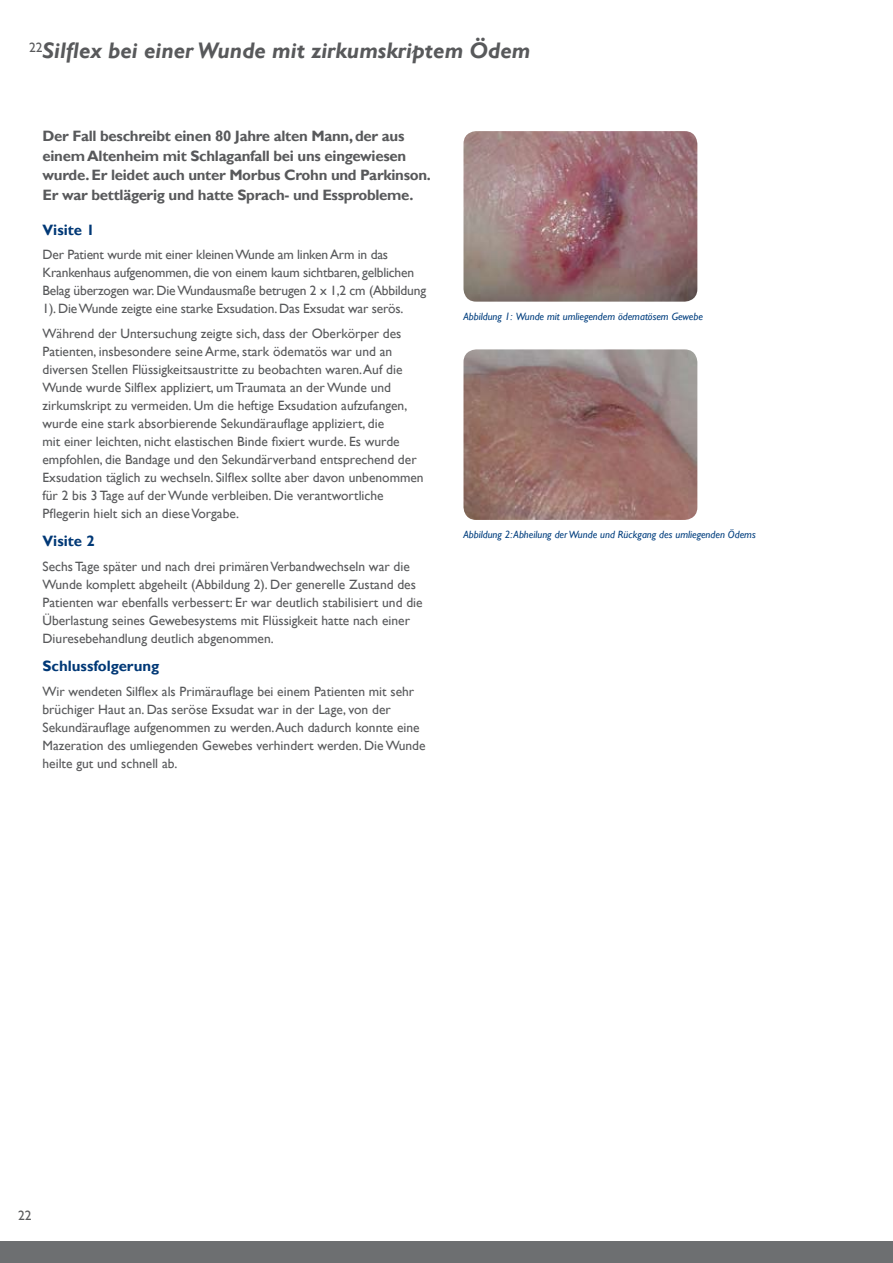
<style>
.page{position:relative;width:893px;height:1263px;background:#fff}
.page>*{position:absolute;margin:0;border:0;box-sizing:border-box;transform-origin:0 0}
.t1{font:italic 700 22.5px "Gill Sans";color:#58595b}
.t2{font:700 15px/19.5px "Gill Sans";letter-spacing:-.02em;color:#58595b}
.t3{font:700 15px "Gill Sans";color:#003876}
.t4{font:13.5px/18px "Gill Sans";color:#58595b}
.t5{font:italic 10.5px "Gill Sans";color:#003e7e}
</style>
<div class="page">
<div style="left:0;top:1242px;width:893px;height:21px;background:#6d6f71"></div>
<img style="left:463px;top:131px;width:234px;height:171px">
<img style="left:463px;top:349px;width:234px;height:171px">
<h1 class="t1" style="left:43px;top:37px;width:489px">Silflex bei einer Wunde mit zirkumskriptem Ödem</h1>
<p class="t4" style="left:29px;top:39px;width:15px">22</p>
<p class="t2" style="left:43px;top:127px;width:390px">Der Fall beschreibt einen 80 Jahre alten Mann, der aus einem Altenheim mit Schlaganfall bei uns eingewiesen wurde. Er leidet auch unter Morbus Crohn und Parkinson.<br>Er war bettlägerig und hatte Sprach- und Essprobleme.</p>
<p class="t3" style="left:43px;top:221px;width:54px">Visite 1</p>
<p class="t4" style="left:43px;top:246px;width:385px">Der Patient wurde mit einer kleinen Wunde am linken Arm in das Krankenhaus aufgenommen, die von einem kaum sichtbaren, gelblichen Belag überzogen war. Die Wundausmaße betrugen 2 x 1,2 cm (Abbildung 1). Die Wunde zeigte eine starke Exsudation. Das Exsudat war serös.</p>
<p class="t4" style="left:43px;top:324px;width:383px">Während der Untersuchung zeigte sich, dass der Oberkörper des Patienten, insbesondere seine Arme, stark ödematös war und an diversen Stellen Flüssigkeitsaustritte zu beobachten waren. Auf die Wunde wurde Silflex appliziert, um Traumata an der Wunde und zirkumskript zu vermeiden. Um die heftige Exsudation aufzufangen, wurde eine stark absorbierende Sekundärauflage appliziert, die<br>mit einer leichten, nicht elastischen Binde fixiert wurde. Es wurde empfohlen, die Bandage und den Sekundärverband entsprechend der Exsudation täglich zu wechseln. Silflex sollte aber davon unbenommen für 2 bis 3 Tage auf der Wunde verbleiben. Die verantwortliche Pflegerin hielt sich an diese Vorgabe.</p>
<p class="t3" style="left:43px;top:532px;width:54px">Visite 2</p>
<p class="t4" style="left:43px;top:557px;width:382px">Sechs Tage später und nach drei primären Verbandwechseln war die Wunde komplett abgeheilt (Abbildung 2). Der generelle Zustand des Patienten war ebenfalls verbessert: Er war deutlich stabilisiert und die Überlastung seines Gewebesystems mit Flüssigkeit hatte nach einer Diuresebehandlung deutlich abgenommen.</p>
<p class="t3" style="left:43px;top:657px;width:118px">Schlussfolgerung</p>
<p class="t4" style="left:43px;top:682px;width:385px">Wir wendeten Silflex als Primärauflage bei einem Patienten mit sehr brüchiger Haut an. Das seröse Exsudat war in der Lage, von der Sekundärauflage aufgenommen zu werden. Auch dadurch konnte eine Mazeration des umliegenden Gewebes verhindert werden. Die Wunde heilte gut und schnell ab.</p>
<p class="t5" style="left:463px;top:310px;width:241px">Abbildung 1: Wunde mit umliegendem ödematösem Gewebe</p>
<p class="t5" style="left:463px;top:528px;width:294px">Abbildung 2: Abheilung der Wunde und Rückgang des umliegenden Ödems</p>
<p class="t4" style="left:18px;top:1206px;width:15px">22</p>
</div>
